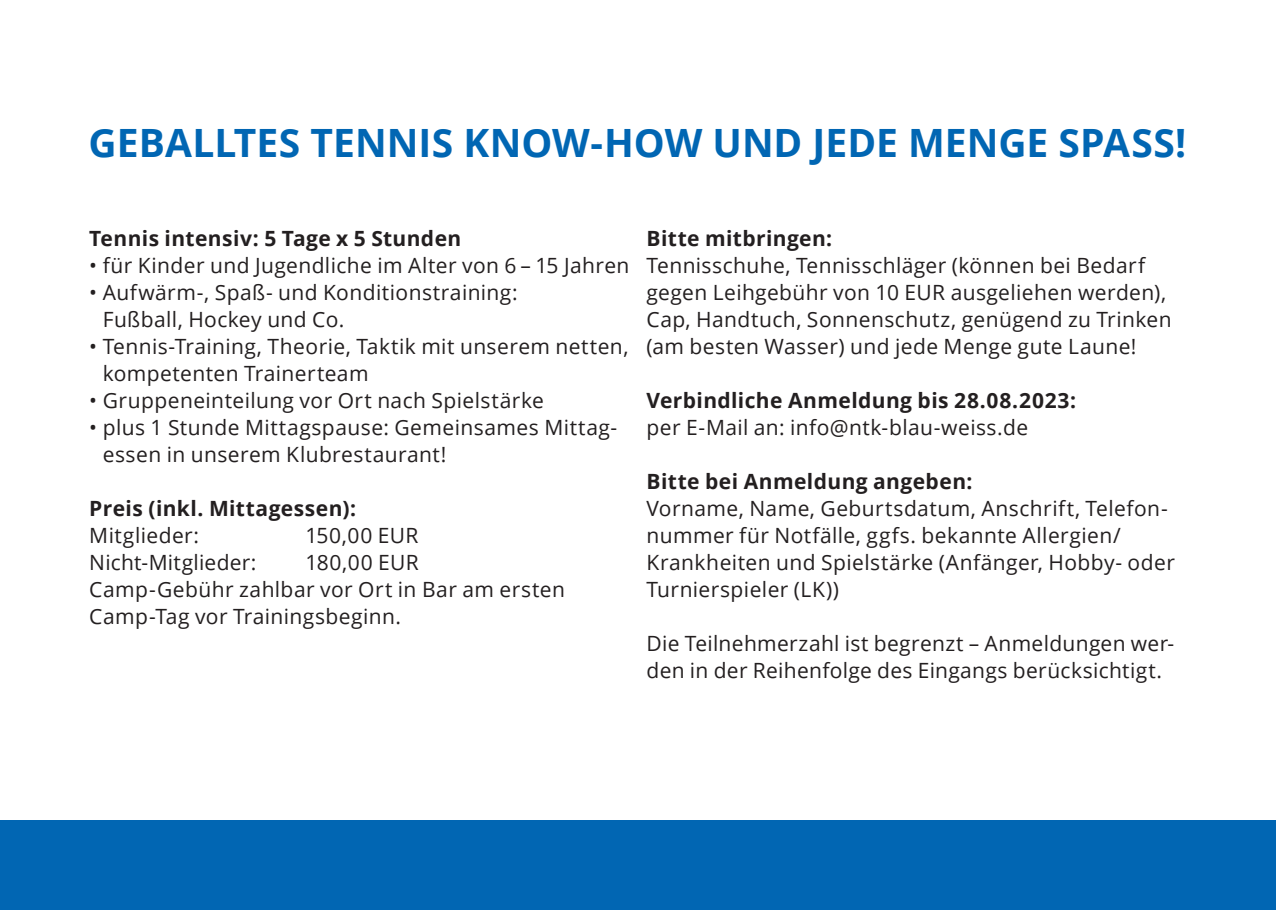
<style>
.page{position:relative;width:1276px;height:910px;background:#fff}
.page>*{position:absolute;margin:0;border:0;box-sizing:border-box;transform-origin:0 0}
.t1{font:700 39px "Open Sans";color:#0166b3}
.t2{font:21px/27px "Open Sans";letter-spacing:.02em;color:#231f20}
.t3{font:700 21px "Open Sans";letter-spacing:.02em;color:#231f20}
</style>
<div class="page">
<div style="left:0;top:821px;width:1276px;height:89px;background:#0166b3"></div>
<h1 class="t1" style="left:89px;top:116px;width:1099px">GEBALLTES TENNIS KNOW-HOW UND JEDE MENGE SPASS!</h1>
<p class="t3" style="left:89px;top:223px;width:373px">Tennis intensiv: 5 Tage x 5 Stunden</p>
<p class="t2" style="left:89px;top:251px;width:542px">• für Kinder und Jugendliche im Alter von 6 – 15 Jahren</p>
<p class="t2" style="left:103px;top:278px;width:416px;text-indent:-13px">• Aufwärm-, Spaß- und Konditionstraining:<br>Fußball, Hockey und Co.</p>
<p class="t2" style="left:103px;top:332px;width:527px;text-indent:-13px">• Tennis-Training, Theorie, Taktik mit unserem netten, kompetenten Trainerteam</p>
<p class="t2" style="left:89px;top:386px;width:456px">• Gruppeneinteilung vor Ort nach Spielstärke</p>
<p class="t2" style="left:103px;top:413px;width:516px;text-indent:-13px">• plus 1 Stunde Mittagspause: Gemeinsames Mittag&shy;essen in unserem Klubrestaurant!</p>
<p class="t3" style="left:89px;top:493px;width:268px">Preis (inkl. Mittagessen):</p>
<p class="t2" style="left:89px;top:521px;width:111px">Mitglieder:</p>
<p class="t2" style="left:305px;top:521px;width:115px">150,00 EUR</p>
<p class="t2" style="left:89px;top:548px;width:169px">Nicht-Mitglieder:</p>
<p class="t2" style="left:89px;top:548px;width:477px;text-indent:216px">180,00 EUR<br>Camp-Gebühr zahlbar vor Ort in Bar am ersten<br>Camp-Tag vor Trainingsbeginn.</p>
<p class="t3" style="left:646px;top:223px;width:187px">Bitte mitbringen:</p>
<p class="t2" style="left:646px;top:251px;width:526px">Tennisschuhe, Tennisschläger (können bei Bedarf gegen Leihgebühr von 10 EUR ausgeliehen werden), Cap, Handtuch, Sonnenschutz, genügend zu Trinken (am besten Wasser) und jede Menge gute Laune!</p>
<p class="t3" style="left:646px;top:385px;width:431px">Verbindliche Anmeldung bis 28.08.2023:</p>
<p class="t2" style="left:646px;top:413px;width:383px">per E-Mail an: info@ntk-blau-weiss.de</p>
<p class="t3" style="left:646px;top:466px;width:327px">Bitte bei Anmeldung angeben:</p>
<p class="t2" style="left:646px;top:494px;width:530px">Vorname, Name, Geburtsdatum, Anschrift, Telefon&shy;nummer für Notfälle, ggfs. bekannte Allergien/ Krankheiten und Spielstärke (Anfänger, Hobby- oder Turnierspieler (LK))</p>
<p class="t2" style="left:646px;top:629px;width:529px">Die Teilnehmerzahl ist begrenzt – Anmeldungen wer&shy;den in der Reihenfolge des Eingangs berücksichtigt.</p>
</div>
